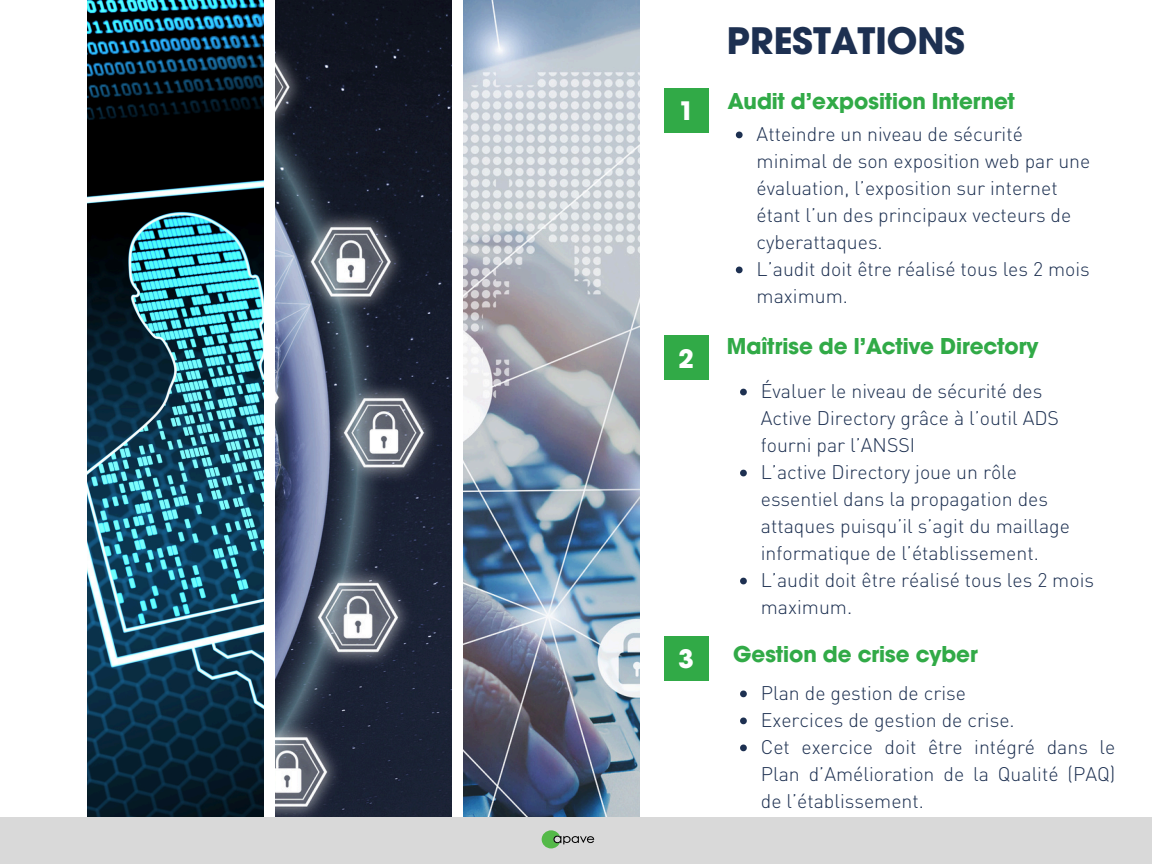
<style>
.page{position:relative;width:1152px;height:864px;background:#fff}
.page>*{position:absolute;margin:0;border:0;box-sizing:border-box;transform-origin:0 0}
.t1{font:700 40.2px "Avant Gard Goth EF";color:#1d3051}
.t2{font:700 28.05px "Avant Gard Goth EF";color:#fff}
.t3{font:700 24px "Avant Gard Goth EF";color:#31aa47}
.t4{font:300 19.5px/27px "DIN Pro";color:#1d3051}
</style>
<div class="page">
<img style="left:87px;top:0;width:177px;height:817px">
<img style="left:275px;top:0;width:177px;height:817px">
<img style="left:463px;top:0;width:177px;height:817px">
<svg style="left:740px;top:691px;width:7px;height:6px"></svg>
<svg style="left:740px;top:718px;width:7px;height:6px"></svg>
<svg style="left:740px;top:745px;width:7px;height:6px"></svg>
<svg style="left:736px;top:132px;width:7px;height:6px"></svg>
<svg style="left:736px;top:267px;width:7px;height:6px"></svg>
<div style="left:664px;top:89px;width:44px;height:44px;background:#31aa47"></div>
<div style="left:664px;top:336px;width:44px;height:44px;background:#31aa47"></div>
<div style="left:664px;top:637px;width:44px;height:44px;background:#31aa47"></div>
<div style="left:0;top:817px;width:1152px;height:47px;background:#d9d9d9"></div>
<svg style="left:542px;top:830px;width:52px;height:18px"></svg>
<svg style="left:740px;top:389px;width:7px;height:6px"></svg>
<svg style="left:740px;top:470px;width:7px;height:6px"></svg>
<svg style="left:740px;top:578px;width:7px;height:6px"></svg>
<p class="t2" style="left:678px;top:94px;width:17px">1</p>
<h2 class="t2" style="left:678px;top:342px;width:17px">2</h2>
<p class="t2" style="left:678px;top:642px;width:17px">3</p>
<p class="t1" style="left:727px;top:18px;width:240px">PRESTATIONS</p>
<p class="t3" style="left:728px;top:87px;width:289px">Audit d’exposition Internet</p>
<p class="t4" style="left:757px;top:119px;width:335px">Atteindre un niveau de sécurité minimal de son exposition web par une évaluation, l’exposition sur internet étant l’un des principaux vecteurs de cyberattaques.</p>
<h2 class="t4" style="left:757px;top:254px;width:335px">L’audit doit être réalisé tous les 2 mois maximum.</h2>
<p class="t3" style="left:727px;top:332px;width:313px">Maîtrise de l’Active Directory</p>
<p class="t4" style="left:761px;top:376px;width:300px">Évaluer le niveau de sécurité des<br>Active Directory grâce à l’outil ADS fourni par l’ANSSI</p>
<p class="t4" style="left:761px;top:457px;width:311px">L’active Directory joue un rôle essentiel dans la propagation des attaques puisqu’il s’agit du maillage informatique de l’établissement.</p>
<p class="t4" style="left:761px;top:565px;width:335px">L’audit doit être réalisé tous les 2 mois maximum.</p>
<h1 class="t3" style="left:733px;top:640px;width:246px">Gestion de crise cyber</h1>
<p class="t4" style="left:761px;top:678px;width:207px">Plan de gestion de crise</p>
<p class="t4" style="left:761px;top:705px;width:255px">Exercices de gestion de crise.</p>
<p class="t4" style="left:761px;top:732px;width:356px;text-align:justify">Cet exercice doit être intégré dans le Plan d’Amélioration de la Qualité (PAQ) de l’établissement.</p>
</div>
